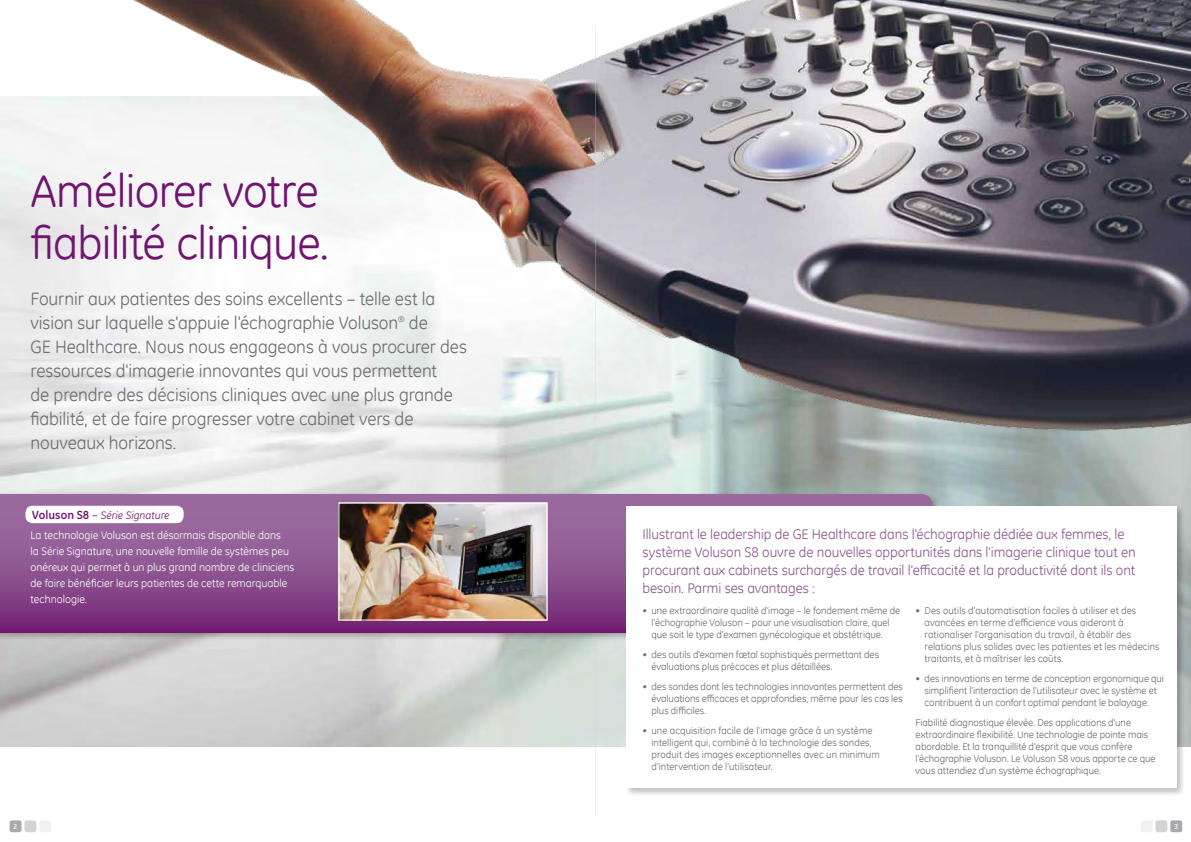
<style>
.page{position:relative;width:1191px;height:842px;background:#fff}
.page>*{position:absolute;margin:0;border:0;box-sizing:border-box;transform-origin:0 0}
.t1{font:46px/52px "GE Inspira";letter-spacing:-.015em;color:#711471}
.t2{font:18px/24px "GE Inspira";letter-spacing:-.005em;color:#6d6e71}
.t3{font:14px/18px "GE Inspira";letter-spacing:-.005em;color:#8e5791}
.t4{font:11px/16px "GE Inspira";color:#fff}
.t5{font:italic 11px "GE Inspira";color:#711471}
.t6{font:10px/12px "GE Inspira";letter-spacing:-.005em;color:#6d6e71}
.t7{font:700 7px "GE Inspira";color:#fff}
.s1{font-weight:700;font-style:normal;font-size:12px}
.s2{font-style:normal;font-size:12px}
</style>
<div class="page">
<div style="left:10px;top:820px;width:12px;height:12px;background:#a7a9ac;border-radius:2px"></div>
<div style="left:24px;top:820px;width:12px;height:12px;background:#d1d3d4;border-radius:2px"></div>
<div style="left:39px;top:820px;width:12px;height:12px;background:#f1f1f2;border-radius:2px"></div>
<div style="left:1170px;top:820px;width:12px;height:12px;background:#a7a9ac;border-radius:2px"></div>
<div style="left:1155px;top:820px;width:12px;height:12px;background:#d1d3d4;border-radius:2px"></div>
<div style="left:1140px;top:820px;width:12px;height:12px;background:#f1f1f2;border-radius:2px"></div>
<img style="left:129px;top:0;width:1062px;height:433px">
<hr style="left:595px;top:25px;width:1px;height:792px;background:#d1d3d4">
<div style="left:0;top:492px;width:941px;height:150px;background:#000;opacity:.25"></div>
<svg style="left:0;top:494px;width:932px;height:139px;background:#8b508e"></svg>
<div style="left:26px;top:506px;width:158px;height:17px;background:#fff;border-radius:7px"></div>
<div style="left:624px;top:504px;width:561px;height:293px;background:#000;opacity:.25"></div>
<div style="left:626px;top:507px;width:550px;height:281px;background:#fff"></div>
<img style="left:340px;top:504px;width:205px;height:114px">
<div style="left:338px;top:502px;width:209px;height:118px;border:1px solid #fff"></div>
<h1 class="t1" style="left:31px;top:164px;width:300px">Améliorer votre fiabilité clinique.</h1>
<p class="t2" style="left:31px;top:286px;width:438px">Fournir aux patientes des soins excellents – telle est la vision sur laquelle s'appuie l'échographie Voluson<sup>®</sup> de<br>GE Healthcare. Nous nous engageons à vous procurer des ressources d'imagerie innovantes qui vous permettent<br>de prendre des décisions cliniques avec une plus grande fiabilité, et de faire progresser votre cabinet vers de nouveaux horizons.</p>
<p class="t5" style="left:32px;top:508px;width:139px"><span class="s1">Voluson S8</span> <span class="s2">–</span> Série Signature</p>
<p class="t4" style="left:31px;top:527px;width:265px">La technologie Voluson est désormais disponible dans<br>la Série Signature, une nouvelle famille de systèmes peu onéreux qui permet à un plus grand nombre de cliniciens de faire bénéficier leurs patientes de cette remarquable technologie.</p>
<p class="t3" style="left:642px;top:524px;width:495px">Illustrant le leadership de GE Healthcare dans l'échographie dédiée aux femmes, le système Voluson S8 ouvre de nouvelles opportunités dans l'imagerie clinique tout en procurant aux cabinets surchargés de travail l'efficacité et la productivité dont ils ont besoin. Parmi ses avantages :</p>
<p class="t6" style="left:651px;top:604px;width:250px;text-indent:-9px">• une extraordinaire qualité d'image – le fondement même de l'échographie Voluson – pour une visualisation claire, quel que soit le type d'examen gynécologique et obstétrique.</p>
<p class="t6" style="left:651px;top:648px;width:229px;text-indent:-9px">• des outils d'examen fœtal sophistiqués permettant des évaluations plus précoces et plus détaillées.</p>
<p class="t6" style="left:651px;top:680px;width:253px;text-align:justify;text-indent:-9px">• des sondes dont les technologies innovantes permettent des évaluations efficaces et approfondies, même pour les cas les plus difficiles.</p>
<p class="t6" style="left:651px;top:724px;width:230px;text-indent:-9px">• une acquisition facile de l'image grâce à un système intelligent qui, combiné à la technologie des sondes, produit des images exceptionnelles avec un minimum d'intervention de l'utilisateur.</p>
<p class="t6" style="left:924px;top:604px;width:236px;text-indent:-9px">• Des outils d'automatisation faciles à utiliser et des avancées en terme d'efficience vous aideront à rationaliser l'organisation du travail, à établir des relations plus solides avec les patientes et les médecins traitants, et à maîtriser les coûts.</p>
<p class="t6" style="left:924px;top:672px;width:241px;text-indent:-9px">• des innovations en terme de conception ergonomique qui simplifient l'interaction de l'utilisateur avec le système et contribuent à un confort optimal pendant le balayage.</p>
<p class="t6" style="left:915px;top:716px;width:241px">Fiabilité diagnostique élevée. Des applications d'une extraordinaire flexibilité. Une technologie de pointe mais abordable. Et la tranquillité d'esprit que vous confère l'échographie Voluson. Le Voluson S8 vous apporte ce que vous attendiez d'un système échographique.</p>
<p class="t7" style="left:14px;top:822px;width:5px">2</p>
<p class="t7" style="left:1174px;top:822px;width:5px">3</p>
</div>
